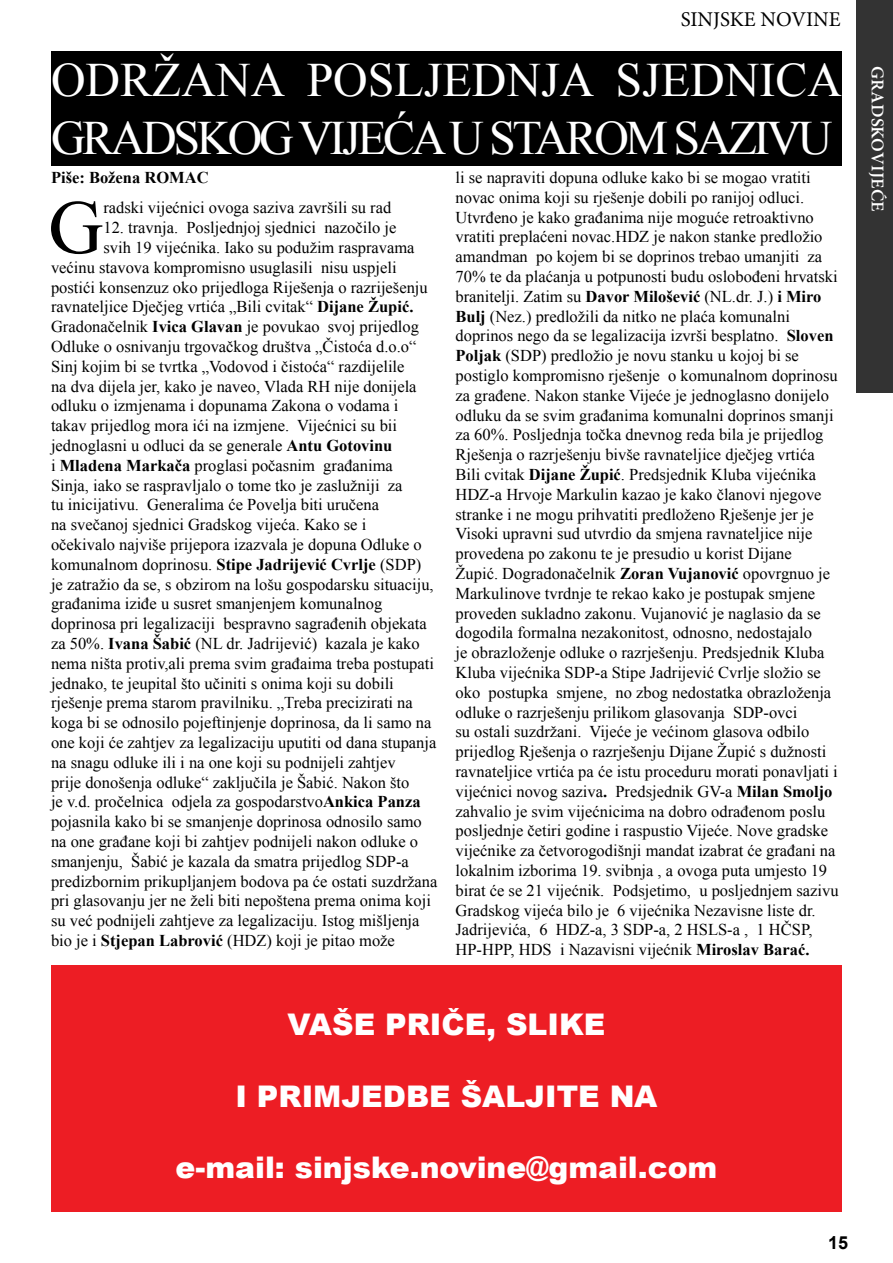
<style>
.page{position:relative;width:893px;height:1263px;background:#fff}
.page>*{position:absolute;margin:0;border:0;box-sizing:border-box;transform-origin:0 0}
.t1{font:76.35px "Times New Roman";color:#000}
.t2{font:48px/57.4px "Times New Roman";letter-spacing:-.035em;color:#fff}
.t3{font:900 29.85px "Arial";color:#fff}
.t4{font:21px "Minion Pro";letter-spacing:-.01em;color:#000}
.t5{font:600 18px "Minion Pro";letter-spacing:.01em;color:#fff}
.t6{font:700 18px "Arial";color:#000}
.t7{font:16.5px/19.8px "Times New Roman";color:#000}
.t8{font:700 16.5px "Times New Roman";color:#000}
.s1{font-weight:700}
</style>
<div class="page">
<div style="left:856px;top:0;width:37px;height:393px;background:#333"></div>
<div style="left:51px;top:51px;width:791px;height:115px;background:#000"></div>
<div style="left:51px;top:965px;width:791px;height:247px;background:#ed1d24"></div>
<p class="t4" style="left:681px;top:5px;width:138px">SINJSKE NOVINE</p>
<h2 class="t2" style="left:51px;top:51px;width:792px">ODRŽANA POSLJEDNJA SJEDNICA<br>GRADSKOG VIJEĆA U STAROM SAZIVU</h2>
<p class="t8" style="left:51px;top:166px;width:159px">Piše: Božena ROMAC</p>
<h1 class="t1" style="left:48px;top:176px;width:57px">G</h1>
<p class="t7" style="left:103px;top:198px;width:289px">radski vijećnici ovoga saziva završili su rad</p>
<p class="t7" style="left:103px;top:217px;width:294px">12. travnja. Posljednjoj sjednici nazočilo je</p>
<p class="t7" style="left:103px;top:237px;width:313px">svih 19 vijećnika. Iako su podužim raspravama</p>
<p class="t7" style="left:51px;top:257px;width:347px">većinu stavova kompromisno usuglasili nisu uspjeli</p>
<p class="t7" style="left:51px;top:277px;width:378px">postići konsenzuz oko prijedloga Riješenja o razriješenju</p>
<p class="t7" style="left:51px;top:297px;width:364px">ravnateljice Dječjeg vrtića „Bili cvitak“ <span class="s1">Dijane Župić.</span></p>
<p class="t7" style="left:51px;top:316px;width:369px">Gradonačelnik <span class="s1">Ivica Glavan</span> je povukao svoj prijedlog</p>
<p class="t7" style="left:51px;top:336px;width:367px">Odluke o osnivanju trgovačkog društva „Čistoća d.o.o“</p>
<p class="t7" style="left:51px;top:356px;width:355px">Sinj kojim bi se tvrtka „Vodovod i čistoća“ razdijelile</p>
<p class="t7" style="left:51px;top:376px;width:367px">na dva dijela jer, kako je naveo, Vlada RH nije donijela</p>
<p class="t7" style="left:51px;top:396px;width:349px">odluku o izmjenama i dopunama Zakona o vodama i</p>
<p class="t7" style="left:51px;top:415px;width:348px">takav prijedlog mora ići na izmjene. Vijećnici su bii</p>
<p class="t7" style="left:51px;top:435px;width:343px">jednoglasni u odluci da se generale <span class="s1">Antu Gotovinu</span></p>
<p class="t7" style="left:51px;top:455px;width:343px">i <span class="s1">Mladena Markača</span> proglasi počasnim građanima</p>
<p class="t7" style="left:51px;top:475px;width:353px">Sinja, iako se raspravljalo o tome tko je zaslužniji za</p>
<p class="t7" style="left:51px;top:495px;width:330px">tu inicijativu. Generalima će Povelja biti uručena</p>
<p class="t7" style="left:51px;top:514px;width:317px">na svečanoj sjednici Gradskog vijeća. Kako se i</p>
<p class="t7" style="left:51px;top:534px;width:372px">očekivalo najviše prijepora izazvala je dopuna Odluke o</p>
<p class="t7" style="left:51px;top:554px;width:372px">komunalnom doprinosu. <span class="s1">Stipe Jadrijević Cvrlje</span> (SDP)</p>
<p class="t7" style="left:51px;top:574px;width:384px">je zatražio da se, s obzirom na lošu gospodarsku situaciju,</p>
<p class="t7" style="left:51px;top:594px;width:333px">građanima iziđe u susret smanjenjem komunalnog</p>
<p class="t7" style="left:51px;top:613px;width:377px">doprinosa pri legalizaciji bespravno sagrađenih objekata</p>
<p class="t7" style="left:51px;top:633px;width:370px">za 50%. <span class="s1">Ivana Šabić</span> (NL dr. Jadrijević) kazala je kako</p>
<p class="t7" style="left:51px;top:653px;width:384px">nema ništa protiv,ali prema svim građaima treba postupati</p>
<p class="t7" style="left:51px;top:673px;width:344px">jednako, te jeupital što učiniti s onima koji su dobili</p>
<p class="t7" style="left:51px;top:693px;width:363px">rješenje prema starom pravilniku. „Treba precizirati na</p>
<p class="t7" style="left:51px;top:712px;width:382px">koga bi se odnosilo pojeftinjenje doprinosa, da li samo na</p>
<p class="t7" style="left:51px;top:732px;width:387px">one koji će zahtjev za legalizaciju uputiti od dana stupanja</p>
<p class="t7" style="left:51px;top:752px;width:346px">na snagu odluke ili i na one koji su podnijeli zahtjev</p>
<p class="t7" style="left:51px;top:772px;width:360px">prije donošenja odluke“ zaključila je Šabić. Nakon što</p>
<p class="t7" style="left:51px;top:792px;width:371px">je v.d. pročelnica odjela za gospodarstvo<span class="s1">Ankica Panza</span></p>
<p class="t7" style="left:51px;top:811px;width:372px">pojasnila kako bi se smanjenje doprinosa odnosilo samo</p>
<p class="t7" style="left:51px;top:831px;width:369px">na one građane koji bi zahtjev podnijeli nakon odluke o</p>
<p class="t7" style="left:51px;top:851px;width:359px">smanjenju, Šabić je kazala da smatra prijedlog SDP-a</p>
<p class="t7" style="left:51px;top:871px;width:388px">predizbornim prikupljanjem bodova pa će ostati suzdržana</p>
<p class="t7" style="left:51px;top:891px;width:381px">pri glasovanju jer ne želi biti nepoštena prema onima koji</p>
<p class="t7" style="left:51px;top:910px;width:370px">su već podnijeli zahtjeve za legalizaciju. Istog mišljenja</p>
<p class="t7" style="left:51px;top:930px;width:345px">bio je i <span class="s1">Stjepan Labrović</span> (HDZ) koji je pitao može</p>
<p class="t7" style="left:455px;top:167px;width:385px">li se napraviti dopuna odluke kako bi se mogao vratiti novac onima koji su rješenje dobili po ranijoj odluci.<br>Utvrđeno je kako građanima nije moguće retroaktivno vratiti preplaćeni novac.HDZ je nakon stanke predložio amandman po kojem bi se doprinos trebao umanjiti za 70% te da plaćanja u potpunosti budu oslobođeni hrvatski branitelji. Zatim su <span class="s1">Davor Milošević</span> (NL.dr. J.) <span class="s1">i Miro Bulj</span> (Nez.) predložili da nitko ne plaća komunalni doprinos nego da se legalizacija izvrši besplatno. <span class="s1">Sloven Poljak</span> (SDP) predložio je novu stanku u kojoj bi se postiglo kompromisno rješenje o komunalnom doprinosu za građene. Nakon stanke Vijeće je jednoglasno donijelo odluku da se svim građanima komunalni doprinos smanji za 60%. Posljednja točka dnevnog reda bila je prijedlog Rješenja o razrješenju bivše ravnateljice dječjeg vrtića Bili cvitak <span class="s1">Dijane Župić</span>. Predsjednik Kluba vijećnika HDZ-a Hrvoje Markulin kazao je kako članovi njegove stranke i ne mogu prihvatiti predloženo Rješenje jer je Visoki upravni sud utvrdio da smjena ravnateljice nije provedena po zakonu te je presudio u korist Dijane<br>Župić. Dogradonačelnik <span class="s1">Zoran Vujanović</span> opovrgnuo je Markulinove tvrdnje te rekao kako je postupak smjene proveden sukladno zakonu. Vujanović je naglasio da se dogodila formalna nezakonitost, odnosno, nedostajalo<br>je obrazloženje odluke o razrješenju. Predsjednik Kluba Kluba vijećnika SDP-a Stipe Jadrijević Cvrlje složio se oko postupka smjene, no zbog nedostatka obrazloženja odluke o razrješenju prilikom glasovanja SDP-ovci<br>su ostali suzdržani. Vijeće je većinom glasova odbilo prijedlog Rješenja o razrješenju Dijane Župić s dužnosti ravnateljice vrtića pa će istu proceduru morati ponavljati i vijećnici novog saziva<span class="s1">.</span> Predsjednik GV-a <span class="s1">Milan Smoljo </span>zahvalio je svim vijećnicima na dobro odrađenom poslu posljednje četiri godine i raspustio Vijeće. Nove gradske vijećnike za četvorogodišnji mandat izabrat će građani na lokalnim izborima 19. svibnja , a ovoga puta umjesto 19 birat će se 21 vijećnik. Podsjetimo, u posljednjem sazivu Gradskog vijeća bilo je 6 vijećnika Nezavisne liste dr.<br>Jadrijevića, 6 HDZ-a, 3 SDP-a, 2 HSLS-a , 1 HČSP, HP-HPP, HDS i Nazavisni vijećnik <span class="s1">Miroslav Barać.</span></p>
<h3 class="t3" style="left:287px;top:1003px;width:319px">VAŠE PRIČE, SLIKE</h3>
<h3 class="t3" style="left:235px;top:1074px;width:424px">I PRIMJEDBE ŠALJITE NA</h3>
<h3 class="t3" style="left:176px;top:1146px;width:543px">e-mail: sinjske.novine@gmail.com</h3>
<p class="t6" style="left:828px;top:1231px;width:22px">15</p>
<p class="t5" style="left:890px;top:66px;width:147px;rotate:90deg">gradskovijeće</p>
</div>
